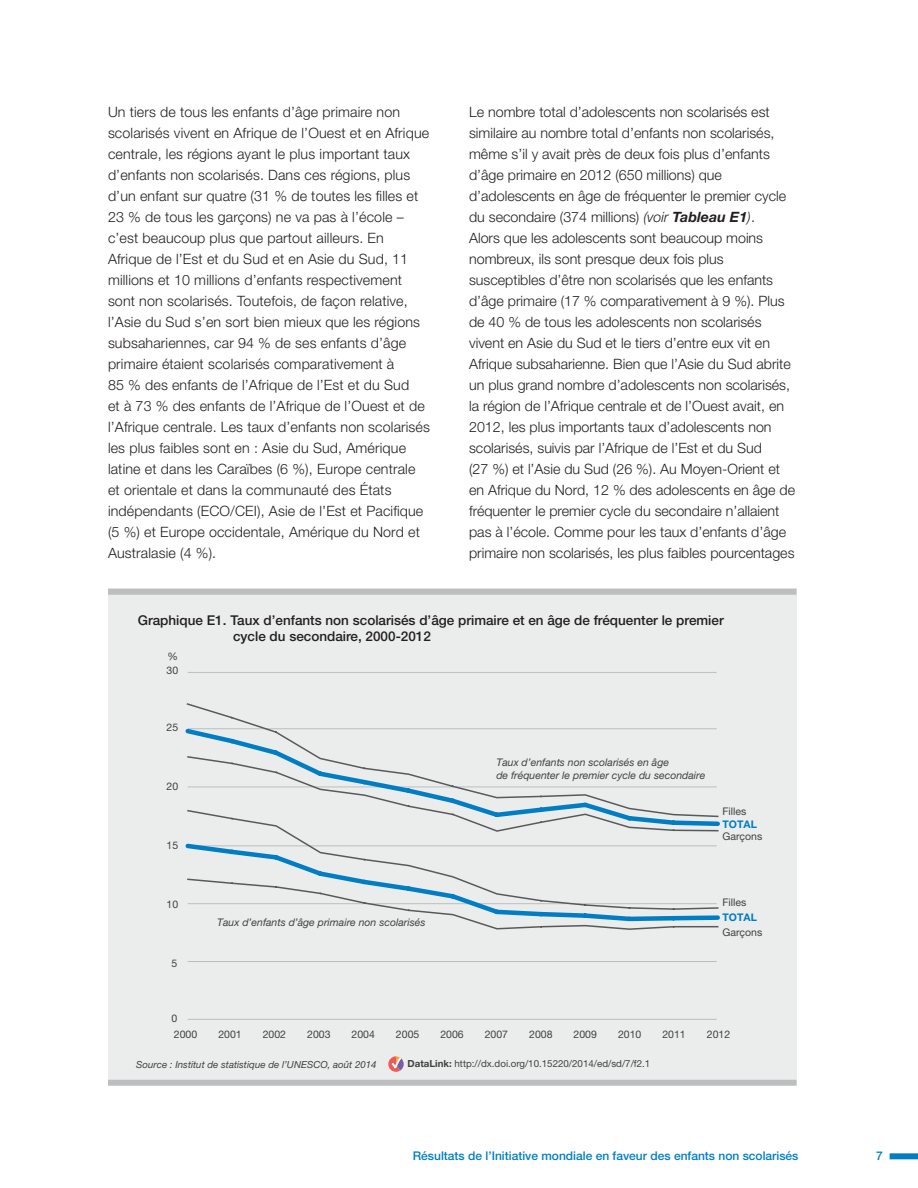
<style>
.page{position:relative;width:918px;height:1188px;background:#fff}
.page>*{position:absolute;margin:0;border:0;box-sizing:border-box;transform-origin:0 0}
.t1{font:300 14.25px/21px "Helvetica Neue LT Std";color:#231f20}
.t2{font:500 13.5px/16.5px "Helvetica Neue LT Std";color:#231f20}
.t3{font:500 12px "Helvetica Neue LT Std";color:#007dc3}
.t4{font:italic 10.5px/12.6px "Helvetica Neue LT Std";color:#414142}
.t5{font:10.5px "Helvetica Neue LT Std";color:#414142}
.t6{font:700 10.5px "Helvetica Neue LT Std";color:#007dc3}
.t7{font:9.75px "Helvetica Neue LT Std";color:#414142}
.t8{font:italic 9.75px "Helvetica Neue LT Std";color:#414142}
.s1{font-style:italic}
.s2{font-weight:700;font-style:italic}
.s3{font-weight:700}
</style>
<div class="page">
<div style="left:890px;top:1153px;width:28px;height:6px;background:#007dc3"></div>
<div style="left:108px;top:588px;width:689px;height:497px;background:#ebecec"></div>
<div style="left:108px;top:1080px;width:689px;height:6px;background:#bcbec0"></div>
<div style="left:108px;top:589px;width:689px;height:6px;background:#bcbec0"></div>
<hr style="left:188px;top:672px;width:529px;height:1px;background:#bcbec0">
<hr style="left:188px;top:961px;width:529px;height:1px;background:#bcbec0">
<hr style="left:188px;top:1019px;width:529px;height:1px;background:#bcbec0">
<svg style="left:185px;top:726px;width:535px;height:100px"></svg>
<svg style="left:186px;top:755px;width:533px;height:86px"></svg>
<svg style="left:185px;top:841px;width:535px;height:79px"></svg>
<svg style="left:186px;top:878px;width:533px;height:52px"></svg>
<svg style="left:388px;top:1056px;width:16px;height:16px"></svg>
<p class="t1" style="left:108px;top:101px;width:324px">Un tiers de tous les enfants d’âge primaire non scolarisés vivent en Afrique de l’Ouest et en Afrique centrale, les régions ayant le plus important taux d’enfants non scolarisés. Dans ces régions, plus d’un enfant sur quatre (31 % de toutes les filles et 23 % de tous les garçons) ne va pas à l’école – c’est beaucoup plus que partout ailleurs. En Afrique de l’Est et du Sud et en Asie du Sud, 11 millions et 10 millions d’enfants respectivement sont non scolarisés. Toutefois, de façon relative, l’Asie du Sud s’en sort bien mieux que les régions subsahariennes, car 94 % de ses enfants d’âge primaire étaient scolarisés comparativement à<br>85 % des enfants de l’Afrique de l’Est et du Sud<br>et à 73 % des enfants de l’Afrique de l’Ouest et de l’Afrique centrale. Les taux d’enfants non scolarisés les plus faibles sont en : Asie du Sud, Amérique latine et dans les Caraïbes (6 %), Europe centrale et orientale et dans la communauté des États indépendants (ECO/CEI), Asie de l’Est et Pacifique (5 %) et Europe occidentale, Amérique du Nord et Australasie (4 %).</p>
<p class="t1" style="left:469px;top:101px;width:328px">Le nombre total d’adolescents non scolarisés est similaire au nombre total d’enfants non scolarisés, même s’il y avait près de deux fois plus d’enfants d’âge primaire en 2012 (650 millions) que d’adolescents en âge de fréquenter le premier cycle du secondaire (374 millions) <span class="s1">(voir</span> <span class="s2">Tableau E1</span><span class="s1">)</span>.<br>Alors que les adolescents sont beaucoup moins nombreux, ils sont presque deux fois plus susceptibles d’être non scolarisés que les enfants d’âge primaire (17 % comparativement à 9 %). Plus de 40 % de tous les adolescents non scolarisés vivent en Asie du Sud et le tiers d’entre eux vit en Afrique subsaharienne. Bien que l’Asie du Sud abrite un plus grand nombre d’adolescents non scolarisés, la région de l’Afrique centrale et de l’Ouest avait, en 2012, les plus importants taux d’adolescents non scolarisés, suivis par l’Afrique de l’Est et du Sud<br>(27 %) et l’Asie du Sud (26 %). Au Moyen-Orient et en Afrique du Nord, 12 % des adolescents en âge de fréquenter le premier cycle du secondaire n’allaient pas à l’école. Comme pour les taux d’enfants d’âge primaire non scolarisés, les plus faibles pourcentages</p>
<p class="t2" style="left:233px;top:612px;width:492px;text-indent:-95px">Graphique E1. Taux d’enfants non scolarisés d’âge primaire et en âge de fréquenter le premier cycle du secondaire, 2000-2012</p>
<p class="t5" style="left:167px;top:650px;width:12px">%</p>
<p class="t5" style="left:167px;top:664px;width:13px">30</p>
<p class="t5" style="left:167px;top:721px;width:13px">25</p>
<p class="t5" style="left:167px;top:780px;width:13px">20</p>
<p class="t5" style="left:167px;top:839px;width:13px">15</p>
<p class="t5" style="left:167px;top:898px;width:13px">10</p>
<p class="t5" style="left:172px;top:957px;width:7px">5</p>
<p class="t5" style="left:172px;top:1012px;width:7px">0</p>
<p class="t4" style="left:217px;top:916px;width:210px">Taux d’enfants d’âge primaire non scolarisés</p>
<p class="t4" style="left:496px;top:756px;width:211px">Taux d’enfants non scolarisés en âge<br>de fréquenter le premier cycle du secondaire</p>
<p class="t5" style="left:722px;top:805px;width:25px">Filles</p>
<p class="t6" style="left:722px;top:817px;width:36px">TOTAL</p>
<p class="t5" style="left:722px;top:830px;width:41px">Garçons</p>
<p class="t5" style="left:722px;top:896px;width:25px">Filles</p>
<p class="t5" style="left:722px;top:926px;width:41px">Garçons</p>
<p class="t6" style="left:722px;top:911px;width:36px">TOTAL</p>
<p class="t5" style="left:174px;top:1028px;width:25px">2000</p>
<p class="t5" style="left:218px;top:1028px;width:25px">2001</p>
<p class="t5" style="left:263px;top:1028px;width:25px">2002</p>
<p class="t5" style="left:307px;top:1028px;width:25px">2003</p>
<p class="t5" style="left:352px;top:1028px;width:25px">2004</p>
<p class="t5" style="left:396px;top:1028px;width:25px">2005</p>
<p class="t5" style="left:440px;top:1028px;width:25px">2006</p>
<p class="t5" style="left:485px;top:1028px;width:25px">2007</p>
<p class="t5" style="left:529px;top:1028px;width:25px">2008</p>
<p class="t5" style="left:574px;top:1028px;width:25px">2009</p>
<p class="t5" style="left:618px;top:1028px;width:25px">2010</p>
<p class="t5" style="left:662px;top:1028px;width:25px">2011</p>
<p class="t5" style="left:707px;top:1028px;width:25px">2012</p>
<p class="t8" style="left:136px;top:1059px;width:242px">Source : Institut de statistique de l’UNESCO, août 2014</p>
<p class="t7" style="left:408px;top:1058px;width:244px"><span class="s3">DataLink:</span> http://dx.doi.org/10.15220/2014/ed/sd/7/f2.1</p>
<p class="t3" style="left:413px;top:1149px;width:387px">Résultats de l’Initiative mondiale en faveur des enfants non scolarisés</p>
<p class="t3" style="left:876px;top:1149px;width:8px">7</p>
</div>
